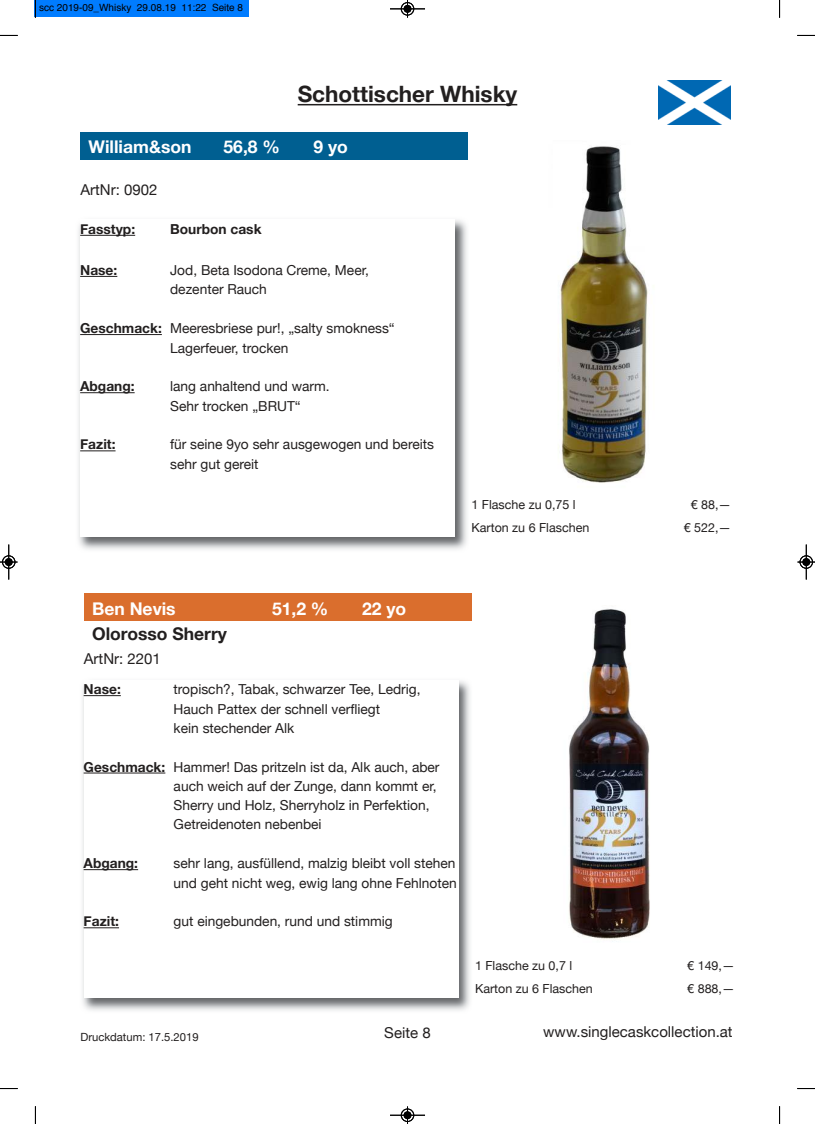
<style>
.page{position:relative;width:815px;height:1124px;background:#fff}
.page>*{position:absolute;margin:0;border:0;box-sizing:border-box;transform-origin:0 0}
.t1{font:700 22.5px "Helvetica Neue";color:#221f1f}
.t2{font:700 17.5px "Helvetica Neue";color:#fff}
.t3{font:700 17.5px "Helvetica Neue";color:#221f1f}
.t4{font:15px "Helvetica Neue";color:#221f1f}
.t5{font:13.75px/19.4px "Helvetica Neue";color:#221f1f}
.t6{font:700 13.75px "Helvetica Neue";color:#221f1f}
.t7{font:12.5px "Helvetica Neue";color:#221f1f}
.t8{font:11.25px "Helvetica Neue";color:#221f1f}
.t9{font:10px "Helvetica";color:#000}
.s1{font-weight:700}
</style>
<div class="page">
<div style="left:80px;top:132px;width:388px;height:27px;background:#005f91"></div>
<hr style="left:298px;top:104px;width:219px;height:1px;background:#221f1f">
<img style="left:78px;top:220px;width:389px;height:330px">
<div style="left:80px;top:219px;width:375px;height:317px;background:#fff"></div>
<hr style="left:80px;top:235px;width:55px;height:1px;background:#221f1f">
<hr style="left:80px;top:276px;width:37px;height:1px;background:#221f1f">
<hr style="left:80px;top:334px;width:82px;height:1px;background:#221f1f">
<hr style="left:80px;top:392px;width:55px;height:1px;background:#221f1f">
<hr style="left:80px;top:450px;width:36px;height:1px;background:#221f1f">
<img style="left:558px;top:146px;width:90px;height:337px">
<img style="left:658px;top:80px;width:73px;height:44px">
<img style="left:82px;top:681px;width:388px;height:330px">
<div style="left:84px;top:680px;width:374px;height:317px;background:#fff"></div>
<hr style="left:84px;top:695px;width:37px;height:1px;background:#221f1f">
<hr style="left:84px;top:772px;width:81px;height:1px;background:#221f1f">
<hr style="left:84px;top:869px;width:54px;height:1px;background:#221f1f">
<hr style="left:84px;top:927px;width:35px;height:1px;background:#221f1f">
<div style="left:84px;top:593px;width:387px;height:27px;background:#da6e2d"></div>
<img style="left:569px;top:609px;width:81px;height:331px">
<div style="left:34px;top:0;width:214px;height:16px;background:#007cff"></div>
<svg style="left:35px;top:0;width:1px;height:18px"></svg>
<svg style="left:0;top:35px;width:18px;height:1px"></svg>
<svg style="left:779px;top:0;width:1px;height:18px"></svg>
<svg style="left:797px;top:35px;width:18px;height:1px"></svg>
<svg style="left:35px;top:1106px;width:1px;height:17px"></svg>
<svg style="left:0;top:1088px;width:18px;height:1px"></svg>
<svg style="left:779px;top:1106px;width:1px;height:17px"></svg>
<svg style="left:797px;top:1088px;width:18px;height:1px"></svg>
<hr style="left:390px;top:8px;width:35px;height:1px;background:#000">
<div style="left:401px;top:2px;width:13px;height:14px;border:1px solid #000;border-radius:50%"></div>
<hr style="left:390px;top:9px;width:35px;height:1px;background:#000">
<div style="left:401px;top:2px;width:13px;height:13px;border:1px solid #000;border-radius:50%"></div>
<svg style="left:404px;top:0;width:7px;height:18px"></svg>
<hr style="left:390px;top:1114px;width:35px;height:1px;background:#000">
<div style="left:401px;top:1108px;width:13px;height:13px;border:1px solid #000;border-radius:50%"></div>
<svg style="left:404px;top:1106px;width:7px;height:17px"></svg>
<hr style="left:8px;top:544px;width:1px;height:35px;background:#000">
<hr style="left:9px;top:544px;width:1px;height:35px;background:#000">
<div style="left:2px;top:555px;width:13px;height:13px;border:1px solid #000;border-radius:50%"></div>
<svg style="left:0;top:558px;width:18px;height:7px"></svg>
<hr style="left:806px;top:544px;width:1px;height:35px;background:#000">
<div style="left:800px;top:555px;width:13px;height:13px;border:1px solid #000;border-radius:50%"></div>
<svg style="left:798px;top:558px;width:17px;height:7px"></svg>
<p class="t9" style="left:39px;top:4px;width:205px">scc 2019-09_Whisky 29.08.19 11:22 Seite 8</p>
<h1 class="t1" style="left:298px;top:77px;width:221px">Schottischer Whisky</h1>
<p class="t2" style="left:89px;top:133px;width:104px">William&amp;son</p>
<p class="t2" style="left:224px;top:133px;width:58px">56,8 %</p>
<p class="t2" style="left:314px;top:133px;width:36px">9 yo</p>
<p class="t4" style="left:80px;top:179px;width:78px">ArtNr: 0902</p>
<p class="t6" style="left:80px;top:218px;width:57px">Fasstyp:</p>
<p class="t6" style="left:170px;top:218px;width:93px">Bourbon cask</p>
<p class="t6" style="left:80px;top:259px;width:39px">Nase:</p>
<p class="t5" style="left:170px;top:261px;width:200px">Jod, Beta Isodona Creme, Meer, dezenter Rauch</p>
<p class="t5" style="left:170px;top:319px;width:226px;text-indent:-90px"><span class="s1">Geschmack:</span> Meeresbriese pur!, „salty smokness“<br>Lagerfeuer, trocken</p>
<p class="t6" style="left:80px;top:375px;width:56px">Abgang:</p>
<p class="t5" style="left:170px;top:377px;width:161px">lang anhaltend und warm.<br>Sehr trocken „BRUT“</p>
<p class="t6" style="left:80px;top:433px;width:37px">Fazit:</p>
<p class="t5" style="left:170px;top:435px;width:265px">für seine 9yo sehr ausgewogen und bereits sehr gut gereit</p>
<p class="t7" style="left:472px;top:495px;width:106px">1 Flasche zu 0,75 l</p>
<p class="t7" style="left:691px;top:495px;width:42px">€ 88,—</p>
<p class="t7" style="left:472px;top:518px;width:119px">Karton zu 6 Flaschen</p>
<p class="t7" style="left:684px;top:518px;width:49px">€ 522,—</p>
<p class="t2" style="left:92px;top:594px;width:85px">Ben Nevis</p>
<p class="t2" style="left:272px;top:594px;width:58px">51,2 %</p>
<p class="t2" style="left:362px;top:594px;width:46px">22 yo</p>
<p class="t3" style="left:92px;top:619px;width:136px">Olorosso Sherry</p>
<p class="t4" style="left:84px;top:647px;width:78px">ArtNr: 2201</p>
<p class="t6" style="left:84px;top:678px;width:39px">Nase:</p>
<p class="t5" style="left:174px;top:680px;width:249px">tropisch?, Tabak, schwarzer Tee, Ledrig,<br>Hauch Pattex der schnell verfliegt<br>kein stechender Alk</p>
<p class="t5" style="left:174px;top:757px;width:267px;text-indent:-90px"><span class="s1">Geschmack:</span> Hammer! Das pritzeln ist da, Alk auch, aber auch weich auf der Zunge, dann kommt er, Sherry und Holz, Sherryholz in Perfektion, Getreidenoten nebenbei</p>
<p class="t6" style="left:84px;top:852px;width:56px">Abgang:</p>
<p class="t5" style="left:174px;top:854px;width:285px">sehr lang, ausfüllend, malzig bleibt voll stehen und geht nicht weg, ewig lang ohne Fehlnoten</p>
<p class="t6" style="left:84px;top:910px;width:37px">Fazit:</p>
<p class="t5" style="left:174px;top:912px;width:221px">gut eingebunden, rund und stimmig</p>
<p class="t8" style="left:80px;top:1028px;width:120px">Druckdatum: 17.5.2019</p>
<p class="t4" style="left:384px;top:1021px;width:48px">Seite 8</p>
<p class="t7" style="left:475px;top:956px;width:99px">1 Flasche zu 0,7 l</p>
<p class="t7" style="left:687px;top:956px;width:49px">€ 149,—</p>
<p class="t7" style="left:475px;top:979px;width:119px">Karton zu 6 Flaschen</p>
<p class="t7" style="left:687px;top:979px;width:49px">€ 888,—</p>
<p class="t4" style="left:543px;top:1020px;width:191px">www.singlecaskcollection.at</p>
</div>
